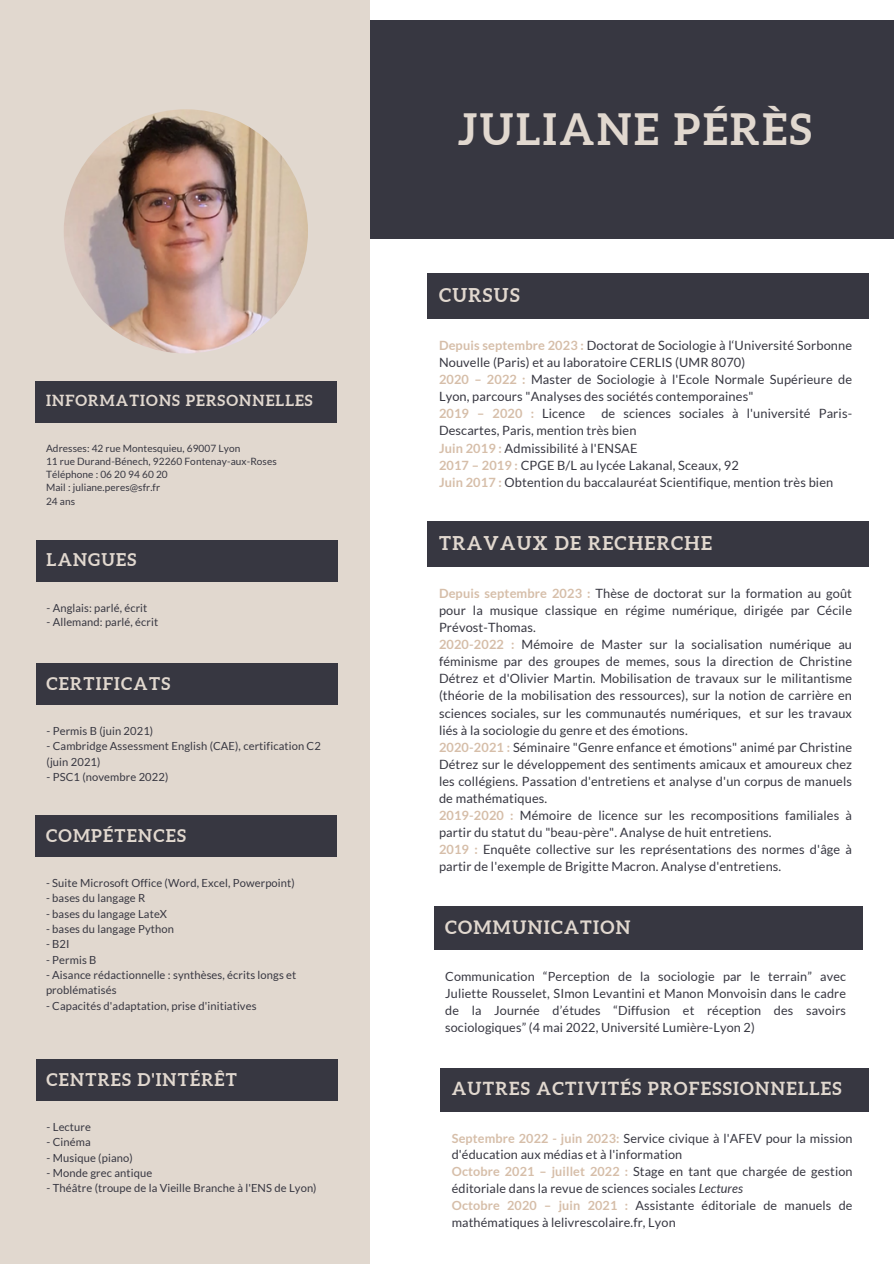
<style>
.page{position:relative;width:894px;height:1264px;background:#fff}
.page>*{position:absolute;margin:0;border:0;box-sizing:border-box;transform-origin:0 0}
.t1{font:700 43.2px "Aleo";letter-spacing:.06em;color:#e1d8cf}
.t2{font:700 19.05px "Aleo";letter-spacing:.07em;color:#e1d8cf}
.t3{font:700 18.45px "Aleo";letter-spacing:.07em;color:#e1d8cf}
.t4{font:700 18px "Aleo";letter-spacing:.07em;color:#e1d8cf}
.t5{font:700 17.55px "Aleo";letter-spacing:.07em;color:#e1d8cf}
.t6{font:700 15.3px "Aleo";letter-spacing:.07em;color:#e1d8cf}
.t7{font:12.75px/17.1px "Lato";letter-spacing:.01em;color:#373741}
.t8{font:12.6px/16.8px "Lato";letter-spacing:.01em;color:#373741}
.t9{font:11.1px/15.3px "Lato";letter-spacing:.01em;color:#373741}
.t10{font:10.05px "Lato";letter-spacing:.01em;color:#373741}
.s1{font-weight:700;color:#d6bea9}
.s2{font-style:italic}
</style>
<div class="page">
<div style="left:337px;top:20px;width:556px;height:219px;background:#373741"></div>
<div style="left:0;top:0;width:370px;height:1263px;background:#e1d8cf"></div>
<div style="left:427px;top:273px;width:441px;height:45px;background:#373741"></div>
<div style="left:35px;top:381px;width:301px;height:42px;background:#373741"></div>
<div style="left:36px;top:540px;width:301px;height:41px;background:#373741"></div>
<div style="left:35px;top:815px;width:301px;height:42px;background:#373741"></div>
<img style="left:64px;top:109px;width:244px;height:244px;border-radius:50%">
<div style="left:440px;top:1067px;width:428px;height:44px;background:#373741"></div>
<div style="left:36px;top:1059px;width:301px;height:42px;background:#373741"></div>
<div style="left:427px;top:521px;width:441px;height:45px;background:#373741"></div>
<div style="left:36px;top:663px;width:301px;height:42px;background:#373741"></div>
<div style="left:434px;top:906px;width:428px;height:44px;background:#373741"></div>
<p class="t6" style="left:46px;top:391px;width:268px">INFORMATIONS PERSONNELLES</p>
<p class="t10" style="left:46px;top:442px;width:196px">Adresses: 42 rue Montesquieu, 69007 Lyon</p>
<p class="t10" style="left:46px;top:455px;width:232px">11 rue Durand-Bénech, 92260 Fontenay-aux-Roses</p>
<p class="t10" style="left:46px;top:468px;width:123px">Téléphone : 06 20 94 60 20</p>
<p class="t10" style="left:46px;top:481px;width:116px">Mail : juliane.peres@sfr.fr</p>
<h2 class="t10" style="left:46px;top:494px;width:31px">24 ans</h2>
<p class="t5" style="left:47px;top:550px;width:91px">LANGUES</p>
<p class="t9" style="left:47px;top:599px;width:102px">- Anglais: parlé, écrit</p>
<h2 class="t9" style="left:47px;top:614px;width:113px">- Allemand: parlé, écrit</h2>
<h4 class="t5" style="left:47px;top:673px;width:125px">CERTIFICATS</h4>
<h2 class="t9" style="left:47px;top:723px;width:108px">- Permis B (juin 2021)</h2>
<h4 class="t9" style="left:47px;top:738px;width:276px">- Cambridge Assessment English (CAE), certification C2 (juin 2021)</h4>
<h2 class="t9" style="left:47px;top:769px;width:123px">- PSC1 (novembre 2022)</h2>
<p class="t5" style="left:46px;top:825px;width:141px">COMPÉTENCES</p>
<p class="t9" style="left:46px;top:875px;width:250px">- Suite Microsoft Office (Word, Excel, Powerpoint)</p>
<p class="t9" style="left:46px;top:890px;width:101px">- bases du langage R</p>
<h2 class="t9" style="left:46px;top:905px;width:123px">- bases du langage LateX</h2>
<p class="t9" style="left:46px;top:921px;width:129px">- bases du langage Python</p>
<p class="t9" style="left:46px;top:936px;width:25px">- B2I</p>
<p class="t9" style="left:46px;top:951px;width:52px">- Permis B</p>
<p class="t9" style="left:46px;top:967px;width:252px">- Aisance rédactionnelle : synthèses, écrits longs et problématisés</p>
<p class="t9" style="left:46px;top:997px;width:212px">- Capacités d'adaptation, prise d'initiatives</p>
<p class="t5" style="left:47px;top:1069px;width:192px">CENTRES D'INTÉRÊT</p>
<p class="t9" style="left:47px;top:1118px;width:46px">- Lecture</p>
<p class="t9" style="left:47px;top:1134px;width:46px">- Cinéma</p>
<p class="t9" style="left:47px;top:1149px;width:88px">- Musique (piano)</p>
<p class="t9" style="left:47px;top:1164px;width:107px">- Monde grec antique</p>
<h1 class="t9" style="left:47px;top:1180px;width:271px">- Théâtre (troupe de la Vieille Branche à l'ENS de Lyon)</h1>
<p class="t1" style="left:457px;top:105px;width:355px">JULIANE PÉRÈS</p>
<p class="t2" style="left:439px;top:284px;width:82px">CURSUS</p>
<h3 class="t7" style="left:439px;top:337px;width:414px"><span class="s1">Depuis septembre 2023 :</span> Doctorat de Sociologie à l‘Université Sorbonne Nouvelle (Paris) et au laboratoire CERLIS (UMR 8070)<br><span class="s1">2020 – 2022 :</span> Master de Sociologie à l'Ecole Normale Supérieure de Lyon, parcours "Analyses des sociétés contemporaines"<br><span class="s1">2019 – 2020 :</span> Licence</h3>
<h3 class="t7" style="left:439px;top:405px;width:414px;text-indent:162px">de sciences sociales à l'université Paris-Descartes, Paris, mention très bien<br><span class="s1">Juin 2019 :</span> Admissibilité à l'ENSAE<br><span class="s1">2017 – 2019 :</span> CPGE B/L au lycée Lakanal, Sceaux, 92<br><span class="s1">Juin 2017 :</span> Obtention du baccalauréat Scientifique, mention très bien</h3>
<h2 class="t2" style="left:439px;top:532px;width:274px">TRAVAUX DE RECHERCHE</h2>
<h4 class="t7" style="left:439px;top:584px;width:414px"><span class="s1">Depuis septembre 2023 :</span> Thèse de doctorat sur la formation au goût pour la musique classique en régime numérique, dirigée par Cécile Prévost-Thomas.<br><span class="s1">2020-2022 :</span> Mémoire de Master sur la socialisation numérique au féminisme par des groupes de memes, sous la direction de Christine Détrez et d'Olivier Martin. Mobilisation de travaux sur le militantisme (théorie de la mobilisation des ressources), sur la notion de carrière en sciences sociales, sur les communautés numériques, et sur les travaux liés à la sociologie du genre et des émotions.<br><span class="s1">2020-2021 :</span> Séminaire "Genre enfance et émotions" animé par Christine Détrez sur le développement des sentiments amicaux et amoureux chez les collégiens. Passation d'entretiens et analyse d'un corpus de manuels de mathématiques.<br><span class="s1">2019-2020 :</span> Mémoire de licence sur les recompositions familiales à partir du statut du "beau-père". Analyse de huit entretiens.<br><span class="s1">2019 :</span> Enquête collective sur les représentations des normes d'âge à</h4>
<h2 class="t7" style="left:439px;top:857px;width:344px">partir de l'exemple de Brigitte Macron. Analyse d'entretiens.</h2>
<h4 class="t3" style="left:445px;top:917px;width:187px">COMMUNICATION</h4>
<p class="t8" style="left:445px;top:968px;width:402px;text-align:justify">Communication “Perception de la sociologie par le terrain” avec Juliette Rousselet, SImon Levantini et Manon Monvoisin dans le cadre de la Journée d’études “Diffusion et réception des savoirs sociologiques” (4 mai 2022, Université Lumière-Lyon 2)</p>
<p class="t4" style="left:451px;top:1078px;width:391px">AUTRES ACTIVITÉS PROFESSIONNELLES</p>
<h2 class="t8" style="left:451px;top:1129px;width:402px"><span class="s1">Septembre 2022 - juin 2023:</span> Service civique à l'AFEV pour la mission d'éducation aux médias et à l'information<br><span class="s1">Octobre 2021 – juillet 2022 :</span> Stage en tant que chargée de gestion éditoriale dans la revue de sciences sociales <span class="s2">Lectures<br></span><span class="s1">Octobre 2020 – juin 2021 :</span> Assistante éditoriale de manuels de mathématiques à lelivrescolaire.fr, Lyon</h2>
</div>
